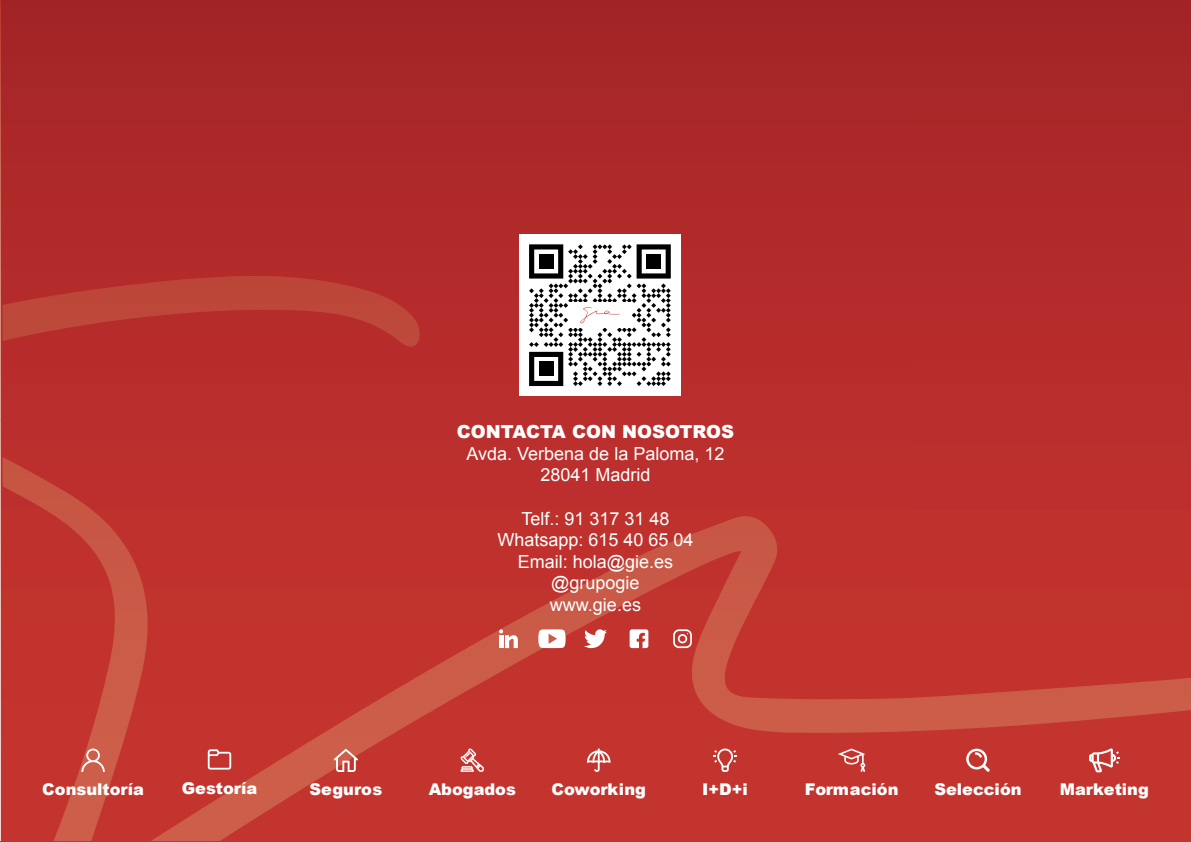
<style>
.page{position:relative;width:1191px;height:842px;background:#fff}
.page>*{position:absolute;margin:0;border:0;box-sizing:border-box;transform-origin:0 0}
.t1{font:18px/21.6px "Arial";color:#fff;text-align:center}
.t2{font:900 18px "Arial";color:#fff}
.t3{font:900 16.2px "Arial";color:#fff}
</style>
<div class="page">
<img style="left:1px;top:0;width:909px;height:841px">
<img style="left:910px;top:176px;width:281px;height:665px">
<div style="left:910px;top:0;width:281px;height:176px;background:#a82728"></div>
<img style="left:54px;top:769px;width:54px;height:72px">
<img style="left:106px;top:523px;width:37px;height:272px">
<img style="left:79px;top:670px;width:29px;height:101px">
<img style="left:141px;top:581px;width:8px;height:93px">
<img style="left:72px;top:496px;width:36px;height:81px">
<img style="left:37px;top:475px;width:36px;height:55px">
<img style="left:3px;top:457px;width:35px;height:49px">
<img style="left:3px;top:276px;width:244px;height:65px">
<img style="left:281px;top:277px;width:140px;height:70px">
<img style="left:246px;top:276px;width:37px;height:34px">
<img style="left:151px;top:808px;width:121px;height:33px">
<img style="left:201px;top:775px;width:123px;height:34px">
<img style="left:253px;top:743px;width:125px;height:34px">
<img style="left:305px;top:710px;width:128px;height:34px">
<img style="left:692px;top:678px;width:499px;height:55px">
<img style="left:358px;top:678px;width:132px;height:34px">
<img style="left:413px;top:645px;width:135px;height:34px">
<img style="left:688px;top:516px;width:73px;height:163px">
<svg style="left:1175px;top:678px;width:16px;height:1px"></svg>
<img style="left:469px;top:613px;width:139px;height:34px">
<img style="left:527px;top:580px;width:143px;height:34px">
<img style="left:760px;top:520px;width:20px;height:71px">
<img style="left:588px;top:548px;width:102px;height:34px">
<img style="left:654px;top:535px;width:36px;height:14px">
<div style="left:519px;top:235px;width:161px;height:161px;background:#fff"></div>
<svg style="left:529px;top:244px;width:142px;height:142px"></svg>
<svg style="left:334px;top:748px;width:24px;height:24px"></svg>
<svg style="left:81px;top:748px;width:24px;height:24px"></svg>
<svg style="left:208px;top:749px;width:23px;height:20px"></svg>
<svg style="left:713px;top:748px;width:24px;height:24px"></svg>
<svg style="left:460px;top:748px;width:24px;height:24px"></svg>
<svg style="left:587px;top:748px;width:23px;height:24px"></svg>
<svg style="left:838px;top:748px;width:27px;height:24px"></svg>
<svg style="left:966px;top:749px;width:23px;height:23px"></svg>
<svg style="left:1089px;top:748px;width:30px;height:24px"></svg>
<svg style="left:673px;top:629px;width:19px;height:19px"></svg>
<svg style="left:499px;top:629px;width:19px;height:19px"></svg>
<svg style="left:538px;top:629px;width:27px;height:19px"></svg>
<svg style="left:629px;top:629px;width:19px;height:19px"></svg>
<svg style="left:584px;top:629px;width:23px;height:19px"></svg>
<p class="t2" style="left:457px;top:419px;width:279px">CONTACTA CON NOSOTROS</p>
<p class="t1" style="left:466px;top:443px;width:259px">Avda. Verbena de la Paloma, 12<br>28041 Madrid</p>
<p class="t1" style="left:497px;top:508px;width:198px">Telf.: 91 317 31 48<br>Whatsapp: 615 40 65 04<br>Email: hola@gie.es @grupogie<br>www.gie.es</p>
<p class="t3" style="left:42px;top:777px;width:103px">Consultoría</p>
<p class="t3" style="left:182px;top:777px;width:77px">Gestoría</p>
<p class="t3" style="left:309px;top:777px;width:74px">Seguros</p>
<p class="t3" style="left:429px;top:777px;width:89px">Abogados</p>
<p class="t3" style="left:551px;top:777px;width:96px">Coworking</p>
<p class="t3" style="left:702px;top:777px;width:47px">I+D+i</p>
<p class="t3" style="left:804px;top:777px;width:95px">Formación</p>
<p class="t3" style="left:934px;top:777px;width:89px">Selección</p>
<p class="t3" style="left:1059px;top:778px;width:91px">Marketing</p>
</div>
